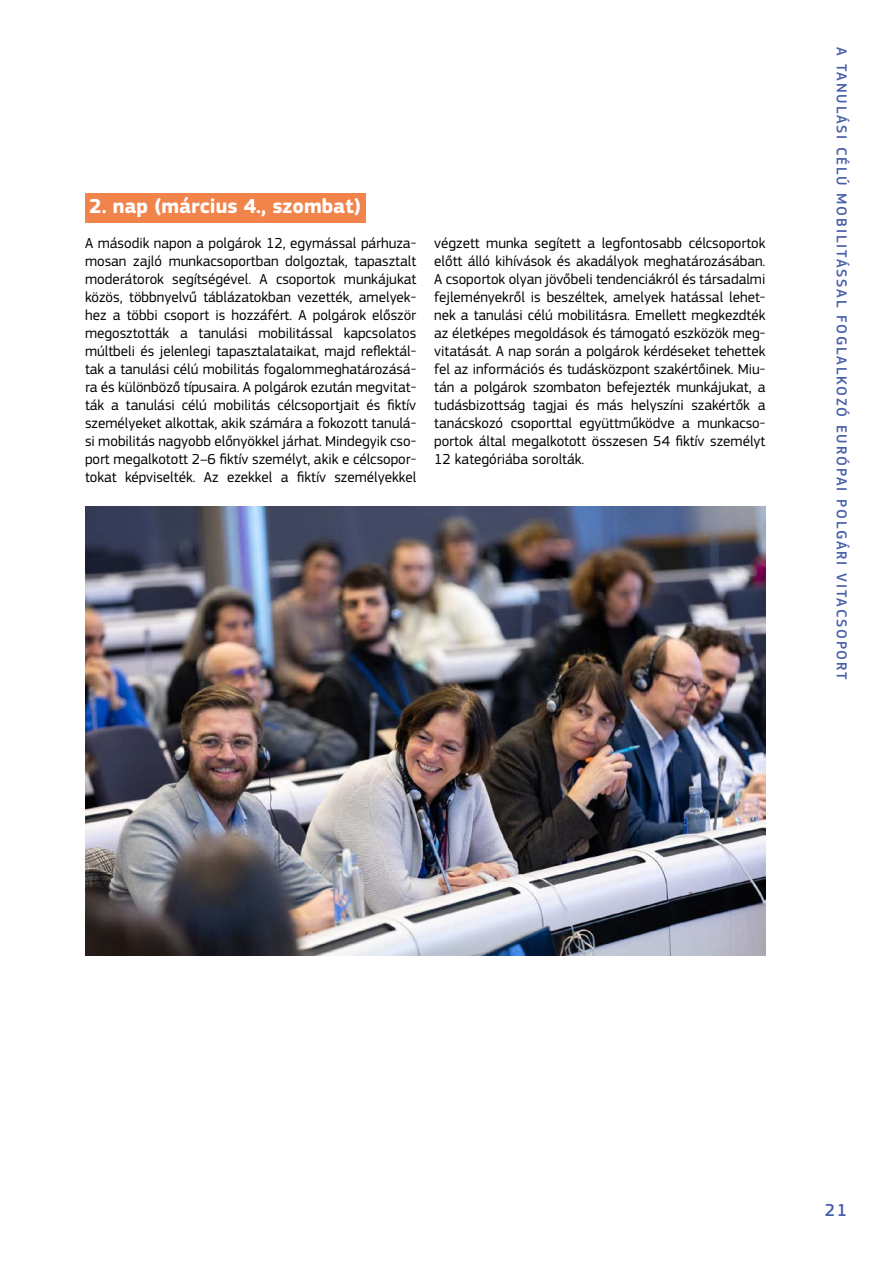
<style>
.page{position:relative;width:893px;height:1263px;background:#fff}
.page>*{position:absolute;margin:0;border:0;box-sizing:border-box;transform-origin:0 0}
.T4{font:700 21px "EC Square Sans Pro";color:#fff}
.t1{font:500 18px "EC Square Sans Pro";color:#495fa9}
.Body_text{font:15px/18px "EC Square Sans Pro";color:#000;text-align:justify}
.t2{font:500 15px "EC Square Sans Pro";letter-spacing:.12em;color:#495fa9}
</style>
<div class="page">
<div style="left:85px;top:193px;width:280px;height:29px;background:#f1844b"></div>
<img style="left:85px;top:506px;width:680px;height:449px">
<p class="T4" style="left:89px;top:193px;width:273px">2. nap (március 4., szombat)</p>
<p class="Body_text" style="left:85px;top:234px;width:333px">A második napon a polgárok 12, egymással párhuza&shy;mosan zajló munkacsoportban dolgoztak, tapasztalt moderátorok segítségével. A csoportok munkájukat közös, többnyelvű táblázatokban vezették, amelyek&shy;hez a többi csoport is hozzáfért. A polgárok először megosztották a tanulási mobilitással kapcsolatos múltbeli és jelenlegi tapasztalataikat, majd reflektál&shy;tak a tanulási célú mobilitás fogalommeghatározásá&shy;ra és különböző típusaira. A polgárok ezután megvitat&shy;ták a tanulási célú mobilitás célcsoportjait és fiktív személyeket alkottak, akik számára a fokozott tanulá&shy;si mobilitás nagyobb előnyökkel járhat. Mindegyik cso&shy;port megalkotott 2–6 fiktív személyt, akik e célcsopor&shy;tokat képviselték. Az ezekkel a fiktív személyekkel</p>
<p class="Body_text" style="left:434px;top:234px;width:333px">végzett munka segített a legfontosabb célcsoportok előtt álló kihívások és akadályok meghatározásában.<br>A csoportok olyan jövőbeli tendenciákról és társadalmi fejleményekről is beszéltek, amelyek hatással lehet&shy;nek a tanulási célú mobilitásra. Emellett megkezdték az életképes megoldások és támogató eszközök meg&shy;vitatását. A nap során a polgárok kérdéseket tehettek fel az információs és tudásközpont szakértőinek. Miu&shy;tán a polgárok szombaton befejezték munkájukat, a tudásbizottság tagjai és más helyszíni szakértők a tanácskozó csoporttal együttműködve a munkacso&shy;portok által megalkotott összesen 54 fiktív személyt 12 kategóriába sorolták.</p>
<p class="t2" style="left:850px;top:47px;width:634px;rotate:90deg">A TANULÁSI CÉLÚ MOBILITÁSSAL FOGLALKOZÓ EURÓPAI POLGÁRI VITACSOPORT</p>
<p class="t1" style="left:825px;top:1199px;width:24px">21</p>
</div>
